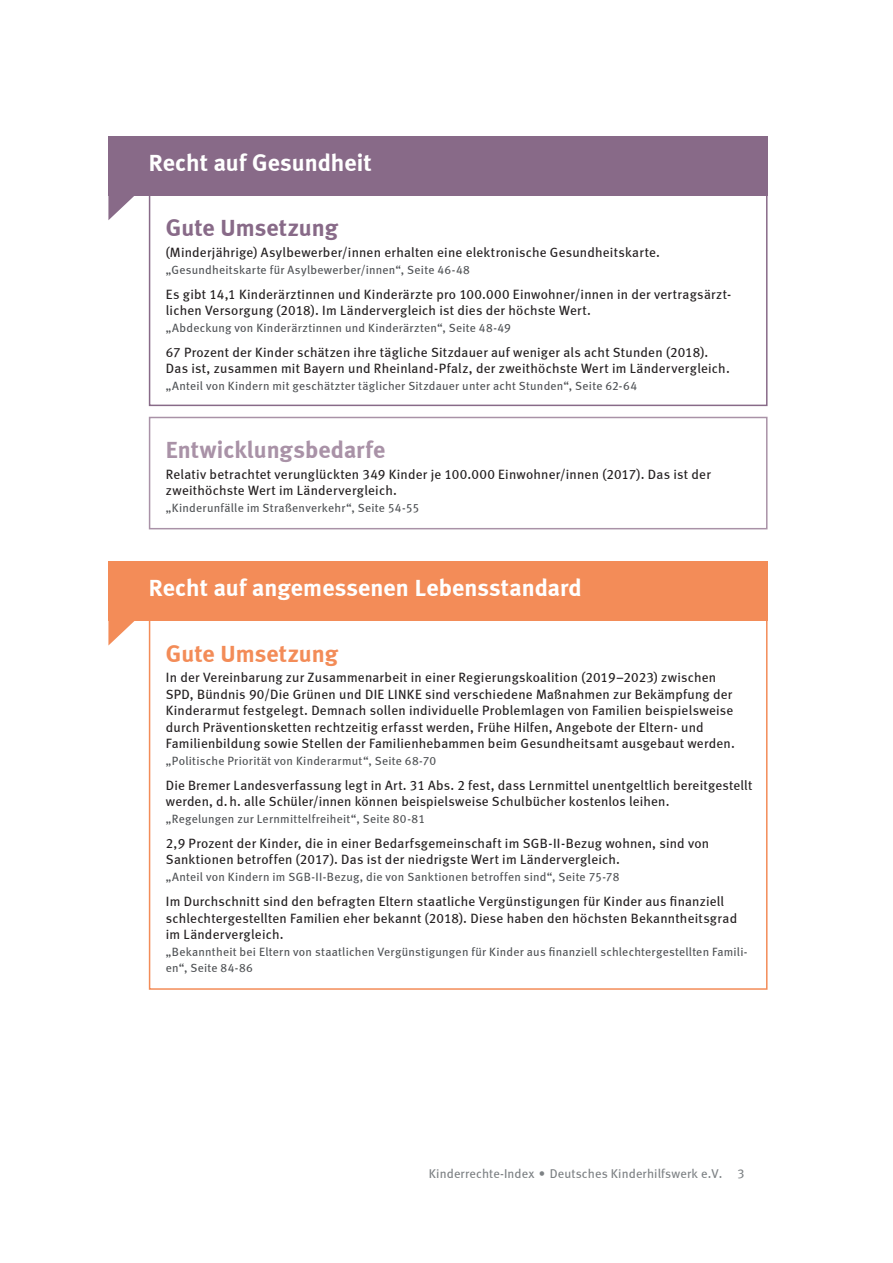
<style>
.page{position:relative;width:893px;height:1263px;background:#fff}
.page>*{position:absolute;margin:0;border:0;box-sizing:border-box;transform-origin:0 0}
.t1{font:24px "Meta Bold LF";letter-spacing:.005em;color:#fff}
.t2{font:24px "Meta Bold LF";letter-spacing:.005em;color:#a992a7}
.t3{font:24px "Meta Bold LF";color:#886a88}
.t4{font:24px "Meta Bold LF";color:#f38c58}
.t5{font:13.5px/16.5px "Meta Book LF";letter-spacing:.015em;color:#231f20}
.t6{font:12.75px "Meta Book LF";letter-spacing:.01em;color:#7d8184}
.t7{font:12px/16.5px "Meta Book LF";letter-spacing:.02em;color:#505356}
</style>
<div class="page">
<div style="left:149px;top:187px;width:618px;height:219px;border:2px solid #886a88"></div>
<div style="left:149px;top:417px;width:618px;height:112px;border:2px solid #a992a7"></div>
<svg style="left:108px;top:195px;width:264px;height:25px"></svg>
<div style="left:108px;top:136px;width:659px;height:59px;background:#886a88"></div>
<svg style="left:108px;top:620px;width:264px;height:25px"></svg>
<div style="left:108px;top:561px;width:659px;height:59px;background:#f38c58"></div>
<h1 class="t1" style="left:149px;top:149px;width:224px">Recht auf Gesundheit</h1>
<h1 class="t3" style="left:166px;top:214px;width:174px">Gute Umsetzung</h1>
<p class="t5" style="left:166px;top:244px;width:496px">(Minderjährige) Asylbewerber/innen erhalten eine elektronische Gesundheitskarte.</p>
<p class="t7" style="left:166px;top:261px;width:306px">„Gesundheitskarte für Asylbewerber/innen“, Seite 46-48</p>
<p class="t5" style="left:166px;top:286px;width:565px">Es gibt 14,1 Kinderärztinnen und Kinderärzte pro 100.000 Einwohner/innen in der vertragsärzt&shy;lichen Versorgung (2018). Im Ländervergleich ist dies der höchste Wert.</p>
<p class="t7" style="left:166px;top:319px;width:347px">„Abdeckung von Kinderärztinnen und Kinderärzten“, Seite 48-49</p>
<p class="t5" style="left:166px;top:344px;width:565px">67 Prozent der Kinder schätzen ihre tägliche Sitzdauer auf weniger als acht Stunden (2018).<br>Das ist, zusammen mit Bayern und Rheinland-Pfalz, der zweithöchste Wert im Ländervergleich.</p>
<p class="t7" style="left:166px;top:377px;width:473px">„Anteil von Kindern mit geschätzter täglicher Sitzdauer unter acht Stunden“, Seite 62-64</p>
<h1 class="t2" style="left:166px;top:435px;width:221px">Entwicklungsbedarfe</h1>
<p class="t5" style="left:166px;top:465px;width:547px">Relativ betrachtet verunglückten 349 Kinder je 100.000 Einwohner/innen (2017). Das ist der zweithöchste Wert im Ländervergleich.</p>
<p class="t7" style="left:166px;top:499px;width:255px">„Kinderunfälle im Straßenverkehr“, Seite 54-55</p>
<h1 class="t1" style="left:149px;top:574px;width:434px">Recht auf angemessenen Lebensstandard</h1>
<h1 class="t4" style="left:166px;top:639px;width:174px">Gute Umsetzung</h1>
<p class="t5" style="left:166px;top:669px;width:571px">In der Vereinbarung zur Zusammenarbeit in einer Regierungskoalition (2019–2023) zwischen SPD, Bündnis 90/Die Grünen und DIE LINKE sind verschiedene Maßnahmen zur Bekämpfung der Kinderarmut festgelegt. Demnach sollen individuelle Problemlagen von Familien beispielsweise durch Präventionsketten rechtzeitig erfasst werden, Frühe Hilfen, Angebote der Eltern- und Familienbildung sowie Stellen der Familienhebammen beim Gesundheitsamt ausgebaut werden.</p>
<p class="t7" style="left:166px;top:752px;width:272px">„Politische Priorität von Kinderarmut“, Seite 68-70</p>
<p class="t5" style="left:166px;top:777px;width:588px">Die Bremer Landesverfassung legt in Art. 31 Abs. 2 fest, dass Lernmittel unentgeltlich bereitgestellt werden, d.h. alle Schüler/innen können beispielsweise Schulbücher kostenlos leihen.</p>
<p class="t7" style="left:166px;top:810px;width:261px">„Regelungen zur Lernmittelfreiheit“, Seite 80-81</p>
<p class="t5" style="left:166px;top:835px;width:545px">2,9 Prozent der Kinder, die in einer Bedarfsgemeinschaft im SGB-II-Bezug wohnen, sind von<br>Sanktionen betroffen (2017). Das ist der niedrigste Wert im Ländervergleich.</p>
<p class="t7" style="left:166px;top:868px;width:455px">„Anteil von Kindern im SGB-II-Bezug, die von Sanktionen betroffen sind“, Seite 75-78</p>
<p class="t5" style="left:166px;top:893px;width:573px">Im Durchschnitt sind den befragten Eltern staatliche Vergünstigungen für Kinder aus finanziell schlechtergestellten Familien eher bekannt (2018). Diese haben den höchsten Bekanntheitsgrad im Ländervergleich.</p>
<p class="t7" style="left:166px;top:943px;width:583px">„Bekanntheit bei Eltern von staatlichen Vergünstigungen für Kinder aus finanziell schlechtergestellten Famili&shy;en“, Seite 84-86</p>
<p class="t6" style="left:429px;top:1165px;width:317px">Kinderrechte-Index • Deutsches Kinderhilfswerk e.V. 3</p>
</div>
